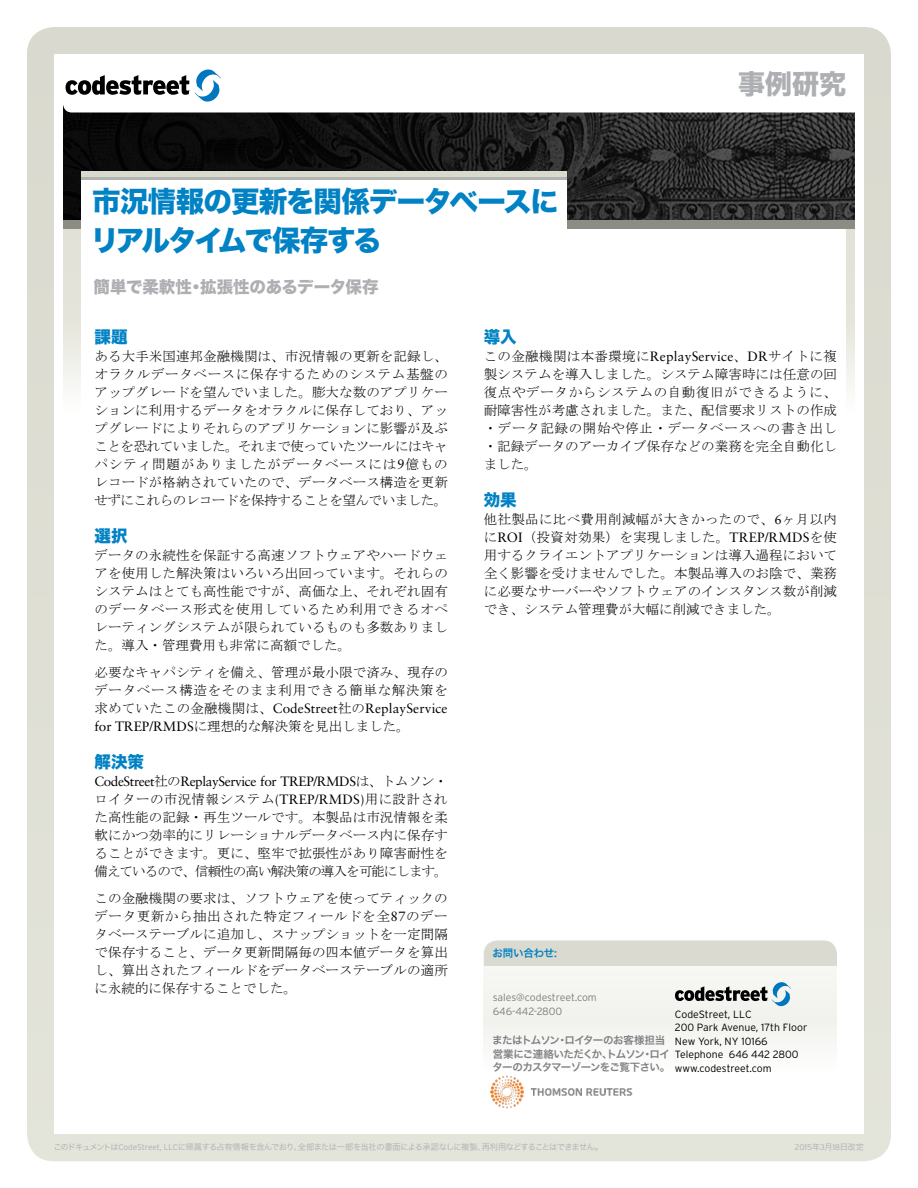
<style>
.page{position:relative;width:918px;height:1188px;background:#fff}
.page>*{position:absolute;margin:0;border:0;box-sizing:border-box;transform-origin:0 0}
.t1{font:28.5px/39.5px "Hira Kaku Std N W8";letter-spacing:-.045em;color:#0082c4}
.t2{font:27px "Hira Kaku Std N W8";color:#adafb2}
.t3{font:16.5px "Hira Kaku Std N W8";letter-spacing:-.005em;color:#adafb2}
.t4{font:16.5px "Hira Kaku Std N W8";color:#0082c4}
.t5{font:13.5px/18px "MS Mincho";letter-spacing:.005em;color:#000;text-align:justify}
.t6{font:13.5px/18px "MS Mincho";letter-spacing:.05em;color:#000}
.t7{font:13.5px "Sabon LT Std";letter-spacing:-.03em;color:#000}
.t8{font:13.5px "Sabon LT Std";letter-spacing:.01em;color:#000}
.t9{font:300 10.5px/13.5px "Interstate";color:#000}
.t10{font:10.5px/13.5px "Hira Kaku Pro W6";letter-spacing:-.06em;color:#807f83}
.t11{font:300 10.5px/14.2px "Interstate";letter-spacing:-.005em;color:#807f83}
.t12{font:10.5px "Hira Kaku Pro W6";letter-spacing:-.02em;color:#0082c4}
.t13{font:8.25px "Hira Kaku Pro W3";letter-spacing:-.075em;color:#adafb2}
.t14{font:300 8.25px "Interstate";letter-spacing:-.005em;color:#adafb2}
.s1{font-family:"Sabon LT Std"}
.s2{font-family:"MS Mincho"}
.s3{font-family:"Interstate";font-weight:300}
.s4{font-family:"Hira Kaku Pro W3";font-weight:400}
</style>
<div class="page">
<div style="left:27px;top:27px;width:864px;height:1134px;background:#dfdfd4"></div>
<div style="left:54px;top:54px;width:810px;height:1079px;background:#fff"></div>
<div style="left:63px;top:220px;width:792px;height:194px;background:linear-gradient(to bottom,#dadace,#f9f9f6)"></div>
<img style="left:63px;top:112px;width:792px;height:108px">
<div style="left:81px;top:225px;width:765px;height:882px;background:#fff"></div>
<div style="left:63px;top:220px;width:792px;height:10px;background:#8c8c85"></div>
<div style="left:81px;top:174px;width:486px;height:60px;background:#fff"></div>
<div style="left:81px;top:171px;width:486px;height:6px;background:#d9dacf"></div>
<hr style="left:81px;top:177px;width:486px;height:3px;background:#b2b4b0">
<div style="left:484px;top:940px;width:353px;height:95px;background:#dadad0;border-radius:14px"></div>
<div style="left:484px;top:966px;width:353px;height:107px;background:#f5f5f2"></div>
<img style="left:490px;top:1075px;width:143px;height:34px">
<svg style="left:63px;top:70px;width:158px;height:42px"></svg>
<svg style="left:675px;top:982px;width:116px;height:24px"></svg>
<h1 class="t1" style="left:91px;top:182px;width:469px">市況情報の更新を関係データベースにリアルタイムで保存する</h1>
<p class="t3" style="left:94px;top:278px;width:286px">簡単で柔軟性・拡張性のあるデータ保存</p>
<h2 class="t2" style="left:738px;top:69px;width:109px">事例研究</h2>
<p class="t4" style="left:94px;top:328px;width:34px">課題</p>
<p class="t5" style="left:94px;top:347px;width:355px">ある大手米国連邦金融機関は、市況情報の更新を記録し、オラクルデータベースに保存するためのシステム基盤のアップグレードを望んでいました。膨大な数のアプリケーションに利用するデータをオラクルに保存しており、アップグレードによりそれらのアプリケーションに影響が及ぶことを恐れていました。それまで使っていたツールにはキャパシティ問題がありましたがデータベースには<span class="s1">9</span>億ものレコードが格納されていたので、データベース構造を更新せずにこれらのレコードを保持することを望んでいました。</p>
<p class="t4" style="left:94px;top:527px;width:34px">選択</p>
<p class="t5" style="left:94px;top:546px;width:355px">データの永続性を保証する高速ソフトウェアやハードウェアを使用した解決策はいろいろ出回っています。それらのシステムはとても高性能ですが、高価な上、それぞれ固有のデータベース形式を使用しているため利用できるオペレーティングシステムが限られているものも多数ありました。導入・管理費用も非常に高額でした。</p>
<p class="t6" style="left:94px;top:663px;width:355px">必要なキャパシティを備え、管理が最小限で済み、現存のデータベース構造をそのまま利用できる簡単な解決策を</p>
<p class="t8" style="left:94px;top:701px;width:355px"><span class="s2">求めていたこの金融機関は、</span>CodeStreet<span class="s2">社の</span>ReplayService</p>
<p class="t5" style="left:94px;top:717px;width:317px"><span class="s1">for TREP/RMDS</span>に理想的な解決策を見出しました。</p>
<p class="t4" style="left:94px;top:753px;width:51px">解決策</p>
<p class="t7" style="left:94px;top:774px;width:355px">CodeStreet<span class="s2">社の</span>ReplayService for TREP/RMDS<span class="s2">は、トムソン・</span></p>
<p class="t5" style="left:94px;top:791px;width:355px">ロイターの市況情報システム<span class="s1">(TREP/RMDS)</span>用に設計された高性能の記録・再生ツールです。本製品は市況情報を柔軟にかつ効率的にリレーショナルデータベース内に保存することができます。更に、堅牢で拡張性があり障害耐性を備えているので、信頼性の高い解決策の導入を可能にします。</p>
<p class="t5" style="left:94px;top:890px;width:355px">この金融機関の要求は、ソフトウェアを使ってティックのデータ更新から抽出された特定フィールドを全<span class="s1">87</span>のデータベーステーブルに追加し、スナップショットを一定間隔で保存すること、データ更新間隔毎の四本値データを算出し、算出されたフィールドをデータベーステーブルの適所に永続的に保存することでした。</p>
<p class="t4" style="left:484px;top:328px;width:34px">導入</p>
<p class="t5" style="left:484px;top:347px;width:355px">この金融機関は本番環境に<span class="s1">ReplayService</span>、<span class="s1">DR</span>サイトに複製システムを導入しました。システム障害時には任意の回復点やデータからシステムの自動復旧ができるように、耐障害性が考慮されました。また、配信要求リストの作成・データ記録の開始や停止・データベースへの書き出し・記録データのアーカイブ保存などの業務を完全自動化しました。</p>
<p class="t4" style="left:484px;top:491px;width:34px">効果</p>
<p class="t5" style="left:484px;top:510px;width:355px">他社製品に比べ費用削減幅が大きかったので、<span class="s1">6</span>ヶ月以内に<span class="s1">ROI</span>（投資対効果）を実現しました。<span class="s1">TREP/RMDS</span>を使用するクライエントアプリケーションは導入過程において全く影響を受けませんでした。本製品導入のお陰で、業務に必要なサーバーやソフトウェアのインスタンス数が削減でき、システム管理費が大幅に削減できました。</p>
<p class="t12" style="left:493px;top:944px;width:66px">お問い合わせ:</p>
<p class="t11" style="left:493px;top:990px;width:106px">sales@codestreet.com<br>646-442-2800</p>
<p class="t9" style="left:675px;top:1007px;width:134px">CodeStreet, LLC<br>200 Park Avenue, 17th Floor<br>New York, NY 10166<br>Telephone 646 442 2800 www.codestreet.com</p>
<p class="t10" style="left:492px;top:1033px;width:179px">またはトムソン・ロイターのお客様担当営業にご連絡いただくか、トムソン・ロイターのカスタマーゾーンをご覧下さい。</p>
<p class="t13" style="left:53px;top:1139px;width:551px">このドキュメントは<span class="s3">CodeStreet, LLC</span>に帰属する占有情報を含んでおり、全部または一部を当社の書面による承認なしに複製、再利用などすることはできません。</p>
<p class="t14" style="left:795px;top:1142px;width:71px">2015<span class="s4">年</span>3<span class="s4">月</span>18<span class="s4">日改定</span></p>
</div>
